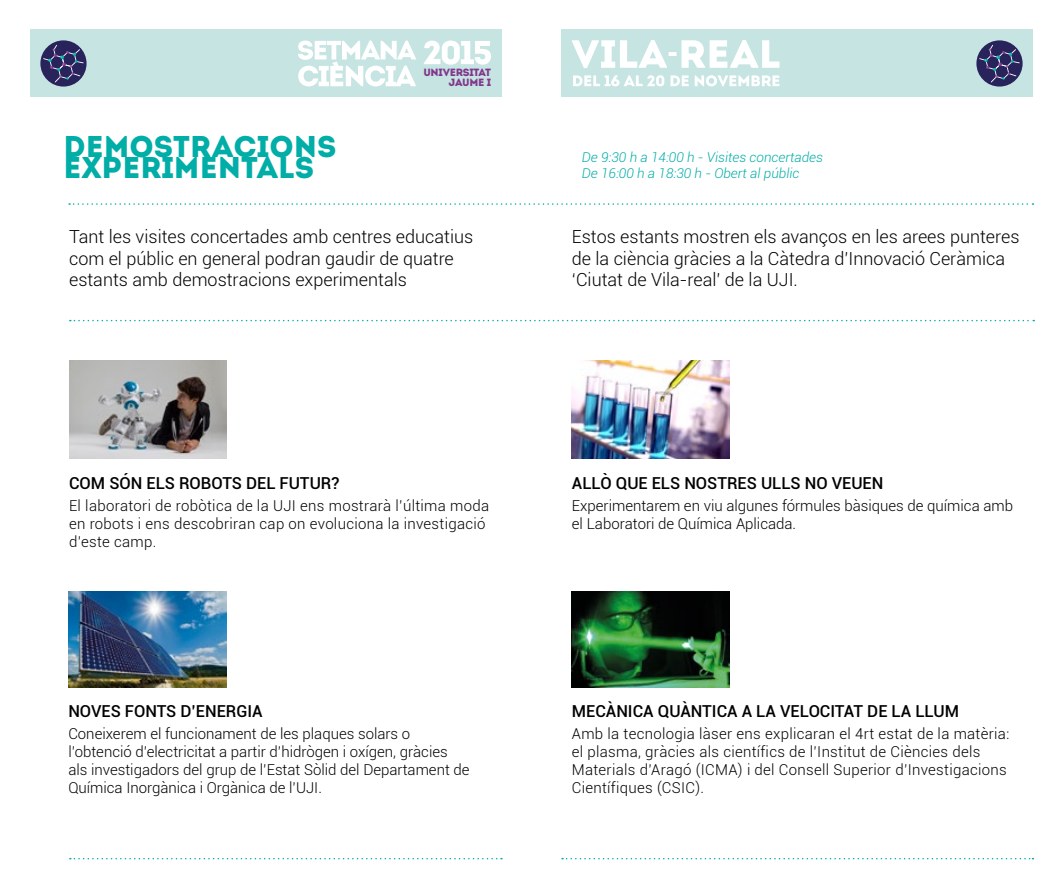
<style>
.page{position:relative;width:1063px;height:893px;background:#fff}
.page>*{position:absolute;margin:0;border:0;box-sizing:border-box;transform-origin:0 0}
.t1{font:30px "Intro";color:#00ada7}
.t2{font:300 18px/21.6px "Roboto";color:#000}
.t3{font:500 16.5px "Roboto";color:#000}
.t4{font:300 15px/18px "Roboto";letter-spacing:.02em;color:#000}
.t5{font:300 15px/18px "Roboto";color:#000}
.t6{font:italic 300 13.5px/16.2px "Roboto";color:#00ada7}
.t7{font:10.5px/10.5px "Intro";letter-spacing:-.03em;color:#82368c;text-align:right}
</style>
<div class="page">
<img style="left:69px;top:361px;width:157px;height:97px">
<div style="left:30px;top:30px;width:472px;height:67px;background:#c5e4e2"></div>
<svg style="left:424px;top:40px;width:67px;height:25px"></svg>
<svg style="left:298px;top:40px;width:118px;height:46px"></svg>
<svg style="left:40px;top:40px;width:47px;height:47px"></svg>
<svg style="left:43px;top:45px;width:41px;height:37px;background:#424272"></svg>
<img style="left:68px;top:592px;width:158px;height:95px">
<svg style="left:70px;top:858px;width:432px;height:1px"></svg>
<img style="left:572px;top:592px;width:158px;height:95px">
<div style="left:561px;top:30px;width:472px;height:67px;background:#c5e4e2"></div>
<svg style="left:572px;top:40px;width:207px;height:47px"></svg>
<svg style="left:976px;top:40px;width:47px;height:47px"></svg>
<svg style="left:979px;top:45px;width:41px;height:37px;background:#424272"></svg>
<img style="left:572px;top:361px;width:157px;height:97px">
<svg style="left:70px;top:320px;width:964px;height:1px"></svg>
<svg style="left:69px;top:203px;width:964px;height:2px"></svg>
<svg style="left:562px;top:858px;width:471px;height:1px"></svg>
<h1 class="t1" style="left:63px;top:129px;width:275px">DEMOSTRACIONS</h1>
<h1 class="t1" style="left:63px;top:150px;width:252px">EXPERIMENTALS</h1>
<p class="t7" style="left:423px;top:67px;width:69px">UNIVERSITAT<br>JAUME I</p>
<p class="t2" style="left:69px;top:225px;width:406px">Tant les visites concertades amb centres educatius com el públic en general podran gaudir de quatre estants amb demostracions experimentals</p>
<p class="t3" style="left:69px;top:472px;width:272px">COM SÓN ELS ROBOTS DEL FUTUR?</p>
<p class="t4" style="left:69px;top:496px;width:421px">El laboratori de robòtica de la UJI ens mostrarà l’última moda en robots i ens descobriran cap on evoluciona la investigació d’este camp.</p>
<p class="t3" style="left:68px;top:699px;width:196px">NOVES FONTS D’ENERGIA</p>
<p class="t5" style="left:68px;top:724px;width:403px">Coneixerem el funcionament de les plaques solars o l’obtenció d’electricitat a partir d’hidrògen i oxígen, gràcies als investigadors del grup de l’Estat Sòlid del Departament de Química Inorgànica i Orgànica de l’UJI.</p>
<p class="t6" style="left:582px;top:149px;width:243px">De 9:30 h a 14:00 h - Visites concertades<br>De 16:00 h a 18:30 h - Obert al públic</p>
<p class="t2" style="left:572px;top:225px;width:449px">Estos estants mostren els avanços en les arees punteres de la ciència gràcies a la Càtedra d’Innovació Ceràmica ‘Ciutat de Vila-real’ de la UJI.</p>
<p class="t3" style="left:572px;top:472px;width:313px">ALLÒ QUE ELS NOSTRES ULLS NO VEUEN</p>
<p class="t5" style="left:572px;top:496px;width:443px">Experimentarem en viu algunes fórmules bàsiques de química amb el Laboratori de Química Aplicada.</p>
<p class="t3" style="left:572px;top:699px;width:389px">MECÀNICA QUÀNTICA A LA VELOCITAT DE LA LLUM</p>
<p class="t4" style="left:572px;top:724px;width:439px">Amb la tecnologia làser ens explicaran el 4rt estat de la matèria: el plasma, gràcies als científics de l’Institut de Ciències dels Materials d’Aragó (ICMA) i del Consell Superior d’Investigacions Científiques (CSIC).</p>
</div>
